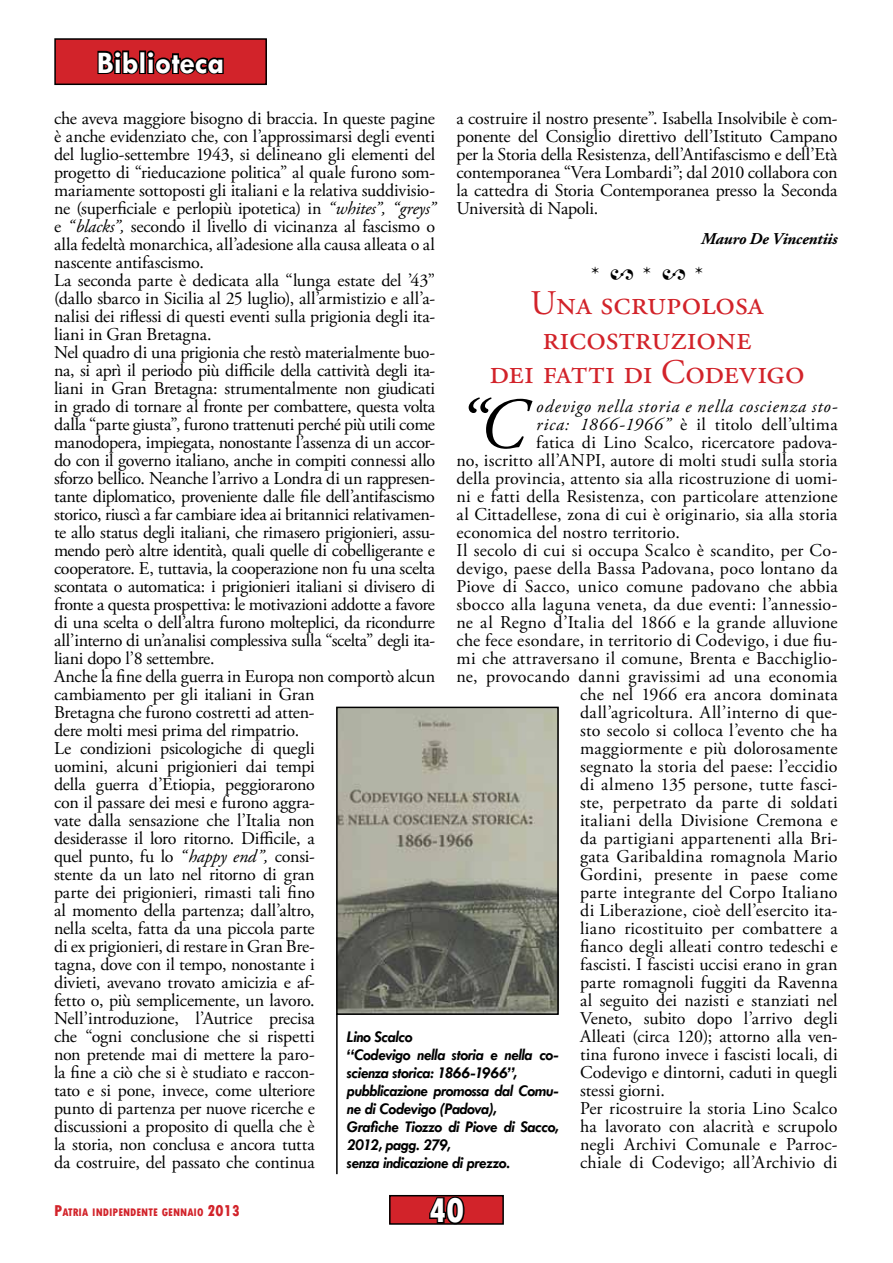
<style>
.page{position:relative;width:893px;height:1263px;background:#fff}
.page>*{position:absolute;margin:0;border:0;box-sizing:border-box;transform-origin:0 0}
.Stile_di_paragrafo_7{font:italic 72.3px "Adobe Garamond Pro";color:#000}
.t1{font:800 condensed 36px "Tw Cen";color:#fff}
.t2{font:34.5px "Adobe Garamond Pro";color:#d2232a}
.t3{font:700 31.5px "Tw Cen";color:#fff}
.Stile_di_paragrafo_7-2{font:21px "Adobe Garamond Pro";color:#000}
.Stile_di_paragrafo_7-3{font:18px/18px "Adobe Garamond Pro";letter-spacing:-.02em;color:#000;text-align:justify}
.Stile_di_paragrafo_7-4{font:italic 18px "Adobe Garamond Pro";letter-spacing:.05em;color:#000}
.Stile_di_paragrafo_7-5{font:italic 700 16.5px/18px "Tw Cen";letter-spacing:-.03em;color:#000}
.Stile_di_paragrafo_7-6{font:italic 700 16.5px "Adobe Garamond Pro";letter-spacing:-.015em;color:#000}
.t4{font:800 condensed 11.55px "Tw Cen";color:#d2232a}
.s1{font-style:italic}
.s2{font-size:16.5px}
.s3{font-weight:700;font-style:italic}
</style>
<div class="page">
<hr style="left:336px;top:1010px;width:2px;height:164px;background:#000">
<div style="left:390px;top:1196px;width:113px;height:28px;background:#d2232a"></div>
<svg style="left:427px;top:1194px;width:39px;height:28px"></svg>
<div style="left:389px;top:1195px;width:115px;height:30px;border:2px solid #000"></div>
<div style="left:55px;top:39px;width:211px;height:45px;background:#d2232a"></div>
<svg style="left:97px;top:50px;width:127px;height:25px"></svg>
<div style="left:54px;top:38px;width:213px;height:47px;border:2px solid #000"></div>
<img style="left:339px;top:710px;width:217px;height:302px">
<div style="left:336px;top:707px;width:223px;height:308px;border:2px solid #000"></div>
<p class="t3" style="left:97px;top:44px;width:129px">Biblioteca</p>
<p class="Stile_di_paragrafo_7-3" style="left:54px;top:110px;width:383px">che aveva maggiore bisogno di braccia. In queste pagine è anche evidenziato che, con l’approssimarsi degli eventi del luglio-settembre 1943, si delineano gli elementi del progetto di “rieducazione politica” al quale furono som&shy;mariamente sottoposti gli italiani e la relativa suddivisio&shy;ne (superficiale e perlopiù ipotetica) in <span class="s1">“whites”, “greys” </span>e <span class="s1">“blacks”,</span> secondo il livello di vicinanza al fascismo o alla fedeltà monarchica, all’adesione alla causa alleata o al nascente antifascismo.</p>
<p class="Stile_di_paragrafo_7-3" style="left:54px;top:272px;width:383px">La seconda parte è dedicata alla “lunga estate del ’43” (dallo sbarco in Sicilia al 25 luglio), all’armistizio e all’a&shy;nalisi dei riflessi di questi eventi sulla prigionia degli ita&shy;liani in Gran Bretagna.</p>
<p class="Stile_di_paragrafo_7-3" style="left:54px;top:344px;width:383px">Nel quadro di una prigionia che restò materialmente buo&shy;na, si aprì il periodo più difficile della cattività degli ita&shy;liani in Gran Bretagna: strumentalmente non giudicati in grado di tornare al fronte per combattere, questa volta dalla “parte giusta”, furono trattenuti perché più utili come manodopera, impiegata, nonostante l’assenza di un accor&shy;do con il governo italiano, anche in compiti connessi allo sforzo bellico. Neanche l’arrivo a Londra di un rappresen&shy;tante diplomatico, proveniente dalle file dell’antifascismo storico, riuscì a far cambiare idea ai britannici relativamen&shy;te allo status degli italiani, che rimasero prigionieri, assu&shy;mendo però altre identità, quali quelle di cobelligerante e cooperatore. E, tuttavia, la cooperazione non fu una scelta scontata o automatica: i prigionieri italiani si divisero di fronte a questa prospettiva: le motivazioni addotte a favore di una scelta o dell’altra furono molteplici, da ricondurre all’interno di un’analisi complessiva sulla “scelta” degli ita&shy;liani dopo l’8 settembre.</p>
<p class="Stile_di_paragrafo_7-3" style="left:54px;top:668px;width:383px;text-align:left">Anche la fine della guerra in Europa non comportò alcun cambiamento per gli italiani in Gran<br>Bretagna che furono costretti ad atten-<br>dere molti mesi prima del rimpatrio.</p>
<p class="Stile_di_paragrafo_7-3" style="left:54px;top:740px;width:262px">Le condizioni psicologiche di quegli uomini, alcuni prigionieri dai tempi della guerra d’Etiopia, peggiorarono con il passare dei mesi e furono aggra&shy;vate dalla sensazione che l’Italia non desiderasse il loro ritorno. Difficile, a quel punto, fu lo <span class="s1">“happy end”,</span> consi&shy;stente da un lato nel ritorno di gran parte dei prigionieri, rimasti tali fino al momento della partenza; dall’altro, nella scelta, fatta da una piccola parte di ex prigionieri, di restare in Gran Bre&shy;tagna, dove con il tempo, nonostante i divieti, avevano trovato amicizia e af&shy;fetto o, più semplicemente, un lavoro.</p>
<p class="Stile_di_paragrafo_7-3" style="left:54px;top:1010px;width:262px">Nell’introduzione, l’Autrice precisa che “ogni conclusione che si rispetti non pretende mai di mettere la paro&shy;la fine a ciò che si è studiato e raccon&shy;tato e si pone, invece, come ulteriore punto di partenza per nuove ricerche e discussioni a proposito di quella che è la storia, non conclusa e ancora tutta da costruire, del passato che continua</p>
<p class="t4" style="left:54px;top:1205px;width:187px"><span class="s2">P</span>ATRIA INDIPENDENTE GENNAIO <span class="s2">2013</span></p>
<p class="t1" style="left:429px;top:1189px;width:37px">40</p>
<p class="Stile_di_paragrafo_7-3" style="left:456px;top:110px;width:383px">a costruire il nostro presente”. Isabella Insolvibile è com&shy;ponente del Consiglio direttivo dell’Istituto Campano per la Storia della Resistenza, dell’Antifascismo e dell’Età contemporanea “Vera Lombardi”; dal 2010 collabora con la cattedra di Storia Contemporanea presso la Seconda Università di Napoli.</p>
<p class="Stile_di_paragrafo_7-6" style="left:701px;top:229px;width:138px">Mauro De Vincentiis</p>
<p class="Stile_di_paragrafo_7-2" style="left:591px;top:262px;width:114px">* <span class="s3">2</span> * <span class="s3">2</span> *</p>
<p class="t2" style="left:530px;top:283px;width:235px">Una scrupolosa</p>
<p class="t2" style="left:543px;top:317px;width:210px">ricostruzione</p>
<p class="t2" style="left:489px;top:352px;width:317px">dei fatti di Codevigo</p>
<p class="Stile_di_paragrafo_7" style="left:456px;top:381px;width:70px">“C</p>
<p class="Stile_di_paragrafo_7-4" style="left:536px;top:395px;width:303px">odevigo nella storia e nella coscienza sto-</p>
<p class="Stile_di_paragrafo_7-3" style="left:536px;top:416px;width:303px"><span class="s1">rica: 1866-1966”</span> è il titolo dell’ultima</p>
<p class="Stile_di_paragrafo_7-3" style="left:536px;top:434px;width:303px">fatica di Lino Scalco, ricercatore padova-</p>
<p class="Stile_di_paragrafo_7-3" style="left:456px;top:452px;width:383px">no, iscritto all’ANPI, autore di molti studi sulla storia</p>
<p class="Stile_di_paragrafo_7-3" style="left:456px;top:470px;width:383px">della provincia, attento sia alla ricostruzione di uomi-</p>
<p class="Stile_di_paragrafo_7-3" style="left:456px;top:488px;width:383px">ni e fatti della Resistenza, con particolare attenzione</p>
<p class="Stile_di_paragrafo_7-3" style="left:456px;top:506px;width:383px">al Cittadellese, zona di cui è originario, sia alla storia</p>
<p class="Stile_di_paragrafo_7-3" style="left:456px;top:524px;width:225px">economica del nostro territorio.</p>
<p class="Stile_di_paragrafo_7-3" style="left:456px;top:542px;width:383px">Il secolo di cui si occupa Scalco è scandito, per Co-</p>
<p class="Stile_di_paragrafo_7-3" style="left:456px;top:560px;width:383px">devigo, paese della Bassa Padovana, poco lontano da</p>
<p class="Stile_di_paragrafo_7-3" style="left:456px;top:578px;width:383px">Piove di Sacco, unico comune padovano che abbia</p>
<p class="Stile_di_paragrafo_7-3" style="left:456px;top:596px;width:383px">sbocco alla laguna veneta, da due eventi: l’annessio-</p>
<p class="Stile_di_paragrafo_7-3" style="left:456px;top:614px;width:383px">ne al Regno d’Italia del 1866 e la grande alluvione</p>
<p class="Stile_di_paragrafo_7-3" style="left:456px;top:632px;width:383px">che fece esondare, in territorio di Codevigo, i due fiu-</p>
<p class="Stile_di_paragrafo_7-3" style="left:456px;top:650px;width:383px">mi che attraversano il comune, Brenta e Bacchiglio-</p>
<p class="Stile_di_paragrafo_7-3" style="left:456px;top:668px;width:383px">ne, provocando danni gravissimi ad una economia</p>
<p class="Stile_di_paragrafo_7-3" style="left:580px;top:686px;width:259px">che nel 1966 era ancora dominata</p>
<p class="Stile_di_paragrafo_7-3" style="left:580px;top:704px;width:259px">dall’agricoltura. All’interno di que-</p>
<p class="Stile_di_paragrafo_7-3" style="left:580px;top:722px;width:259px">sto secolo si colloca l’evento che ha</p>
<p class="Stile_di_paragrafo_7-3" style="left:580px;top:740px;width:259px">maggiormente e più dolorosamente</p>
<p class="Stile_di_paragrafo_7-3" style="left:580px;top:758px;width:259px">segnato la storia del paese: l’eccidio</p>
<p class="Stile_di_paragrafo_7-3" style="left:580px;top:776px;width:259px">di almeno 135 persone, tutte fasci-</p>
<p class="Stile_di_paragrafo_7-3" style="left:580px;top:794px;width:259px">ste, perpetrato da parte di soldati</p>
<p class="Stile_di_paragrafo_7-3" style="left:580px;top:812px;width:259px">italiani della Divisione Cremona e</p>
<p class="Stile_di_paragrafo_7-3" style="left:580px;top:830px;width:259px">da partigiani appartenenti alla Bri-</p>
<p class="Stile_di_paragrafo_7-3" style="left:580px;top:848px;width:259px">gata Garibaldina romagnola Mario</p>
<p class="Stile_di_paragrafo_7-3" style="left:580px;top:866px;width:259px">Gordini, presente in paese come</p>
<p class="Stile_di_paragrafo_7-3" style="left:580px;top:884px;width:259px">parte integrante del Corpo Italiano</p>
<p class="Stile_di_paragrafo_7-3" style="left:580px;top:902px;width:259px">di Liberazione, cioè dell’esercito ita-</p>
<p class="Stile_di_paragrafo_7-3" style="left:580px;top:920px;width:259px">liano ricostituito per combattere a</p>
<p class="Stile_di_paragrafo_7-3" style="left:580px;top:938px;width:259px">fianco degli alleati contro tedeschi e</p>
<p class="Stile_di_paragrafo_7-3" style="left:580px;top:956px;width:259px">fascisti. I fascisti uccisi erano in gran</p>
<p class="Stile_di_paragrafo_7-3" style="left:580px;top:974px;width:259px">parte romagnoli fuggiti da Ravenna</p>
<p class="Stile_di_paragrafo_7-3" style="left:580px;top:992px;width:259px">al seguito dei nazisti e stanziati nel</p>
<p class="Stile_di_paragrafo_7-3" style="left:580px;top:1010px;width:259px">Veneto, subito dopo l’arrivo degli</p>
<p class="Stile_di_paragrafo_7-3" style="left:580px;top:1028px;width:259px">Alleati (circa 120); attorno alla ven-</p>
<p class="Stile_di_paragrafo_7-3" style="left:580px;top:1046px;width:259px">tina furono invece i fascisti locali, di</p>
<p class="Stile_di_paragrafo_7-3" style="left:580px;top:1064px;width:259px">Codevigo e dintorni, caduti in quegli</p>
<p class="Stile_di_paragrafo_7-3" style="left:580px;top:1082px;width:86px">stessi giorni.</p>
<p class="Stile_di_paragrafo_7-3" style="left:580px;top:1100px;width:259px">Per ricostruire la storia Lino Scalco ha lavorato con alacrità e scrupolo negli Archivi Comunale e Parroc&shy;chiale di Codevigo; all’Archivio di</p>
<p class="Stile_di_paragrafo_7-5" style="left:347px;top:1028px;width:67px">Lino Scalco</p>
<p class="Stile_di_paragrafo_7-5" style="left:347px;top:1046px;width:213px">“Codevigo nella storia e nella co&shy;scienza storica: 1866-1966”,</p>
<p class="Stile_di_paragrafo_7-5" style="left:347px;top:1082px;width:213px">pubblicazione promossa dal Comu&shy;ne di Codevigo (Padova),</p>
<p class="Stile_di_paragrafo_7-5" style="left:347px;top:1118px;width:213px">Grafiche Tiozzo di Piove di Sacco,<br>2012, pagg. 279,</p>
<p class="Stile_di_paragrafo_7-5" style="left:347px;top:1154px;width:164px">senza indicazione di prezzo.</p>
</div>
